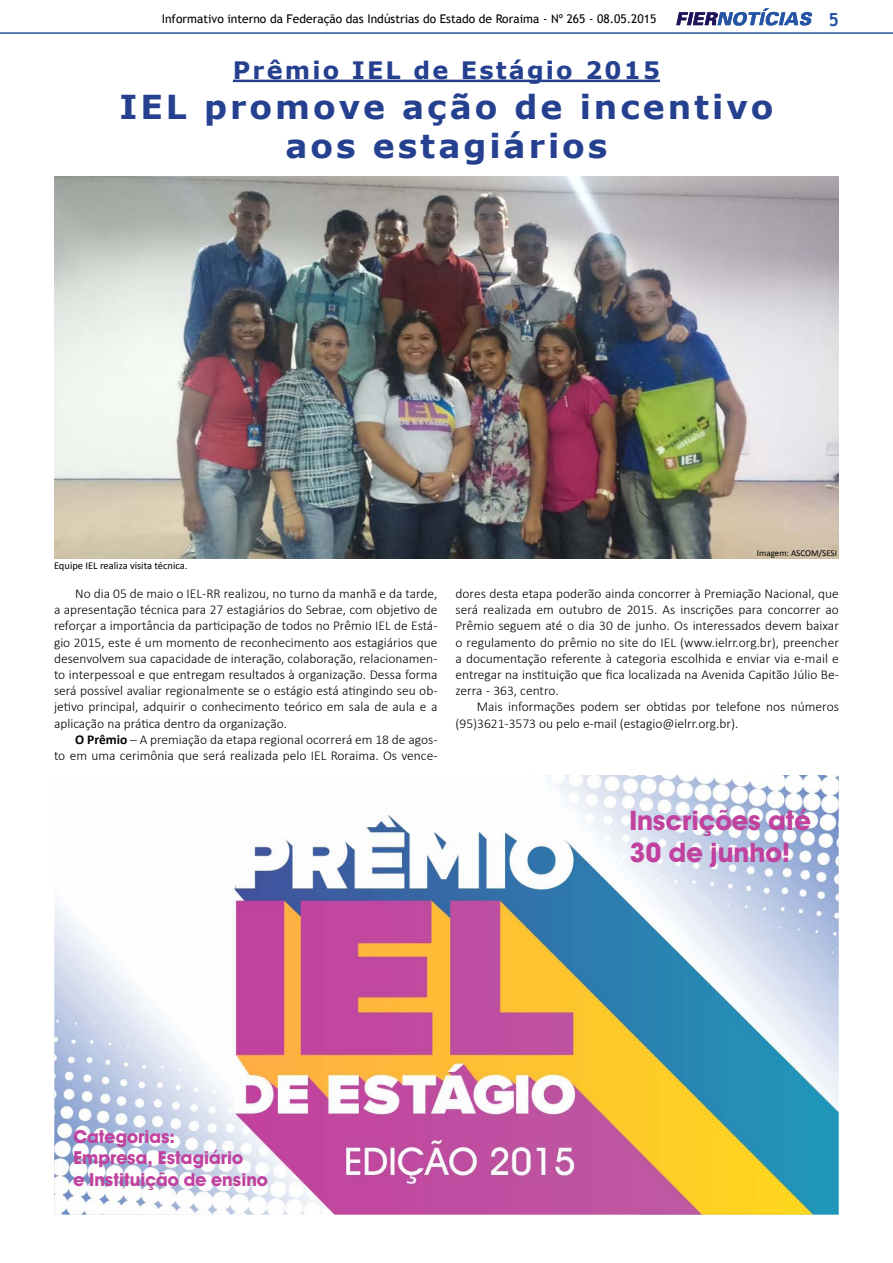
<style>
.page{position:relative;width:893px;height:1263px;background:#fff}
.page>*{position:absolute;margin:0;border:0;box-sizing:border-box;transform-origin:0 0}
.t1{font:700 33px/39.6px "Verdana";letter-spacing:.09em;color:#25408f;text-align:center}
.t2{font:27px/32.4px "Avant Guard Bold SWFTE";color:#c1419e}
.t3{font:700 24px "Verdana";letter-spacing:.09em;color:#25408f}
.t4{font:18px/21.6px "Avant Guard Bold SWFTE";color:#c1419e}
.t5{font:700 18px "Trebuchet MS";color:#2654a5}
.t6{font:300 13.5px/16.2px "Calibri";color:#000;text-align:justify}
.t7{font:12px "Trebuchet MS";color:#000}
.t8{font:10.5px "Calibri";color:#000}
.t9{font:9px "Calibri";color:#000}
.s1{font-weight:700}
</style>
<div class="page">
<svg style="left:676px;top:8px;width:136px;height:18px"></svg>
<hr style="left:0;top:32px;width:893px;height:2px;background:#2654a5">
<hr style="left:233px;top:80px;width:427px;height:2px;background:#25408f">
<img style="left:54px;top:177px;width:785px;height:381px">
<img style="left:54px;top:775px;width:785px;height:439px">
<p class="t7" style="left:162px;top:11px;width:496px">Informativo interno da Federação das Indústrias do Estado de Roraima - Nº 265 - 08.05.2015</p>
<h3 class="t5" style="left:828px;top:8px;width:12px">5</h3>
<h3 class="t3" style="left:233px;top:54px;width:429px">Prêmio IEL de Estágio 2015</h3>
<h1 class="t1" style="left:119px;top:86px;width:656px">IEL promove ação de incentivo aos estagiários</h1>
<p class="t8" style="left:54px;top:559px;width:135px">Equipe IEL realiza visita técnica.</p>
<p class="t6" style="left:54px;top:585px;width:385px;text-indent:21px">No dia 05 de maio o IEL-RR realizou, no turno da manhã e da tarde, a apresentação técnica para 27 estagiários do Sebrae, com objetivo de reforçar a importância da participação de todos no Prêmio IEL de Está&shy;gio 2015, este é um momento de reconhecimento aos estagiários que desenvolvem sua capacidade de interação, colaboração, relacionamen&shy;to interpessoal e que entregam resultados à organização. Dessa forma será possível avaliar regionalmente se o estágio está atingindo seu ob&shy;jetivo principal, adquirir o conhecimento teórico em sala de aula e a aplicação na prática dentro da organização.</p>
<p class="t6" style="left:54px;top:731px;width:385px;text-align:right"><span class="s1">O Prêmio</span> – A premiação da etapa regional ocorrerá em 18 de agos-<br>to em uma cerimônia que será realizada pelo IEL Roraima. Os vence-</p>
<p class="t9" style="left:757px;top:547px;width:82px">Imagem: ASCOM/SESI</p>
<p class="t6" style="left:455px;top:585px;width:385px">dores desta etapa poderão ainda concorrer à Premiação Nacional, que será realizada em outubro de 2015. As inscrições para concorrer ao Prêmio seguem até o dia 30 de junho. Os interessados devem baixar o regulamento do prêmio no site do IEL (www.ielrr.org.br), preencher a documentação referente à categoria escolhida e enviar via e-mail e entregar na instituição que fica localizada na Avenida Capitão Júlio Be&shy;zerra - 363, centro.</p>
<p class="t6" style="left:455px;top:699px;width:385px;text-indent:21px">Mais informações podem ser obtidas por telefone nos números (95)3621-3573 ou pelo e-mail (estagio@ielrr.org.br).</p>
<h2 class="t2" style="left:629px;top:804px;width:183px">Inscrições até<br>30 de junho!</h2>
<h3 class="t4" style="left:73px;top:1125px;width:196px">Categorias:<br>Empresa, Estagiário<br>e Instituição de ensino</h3>
</div>
